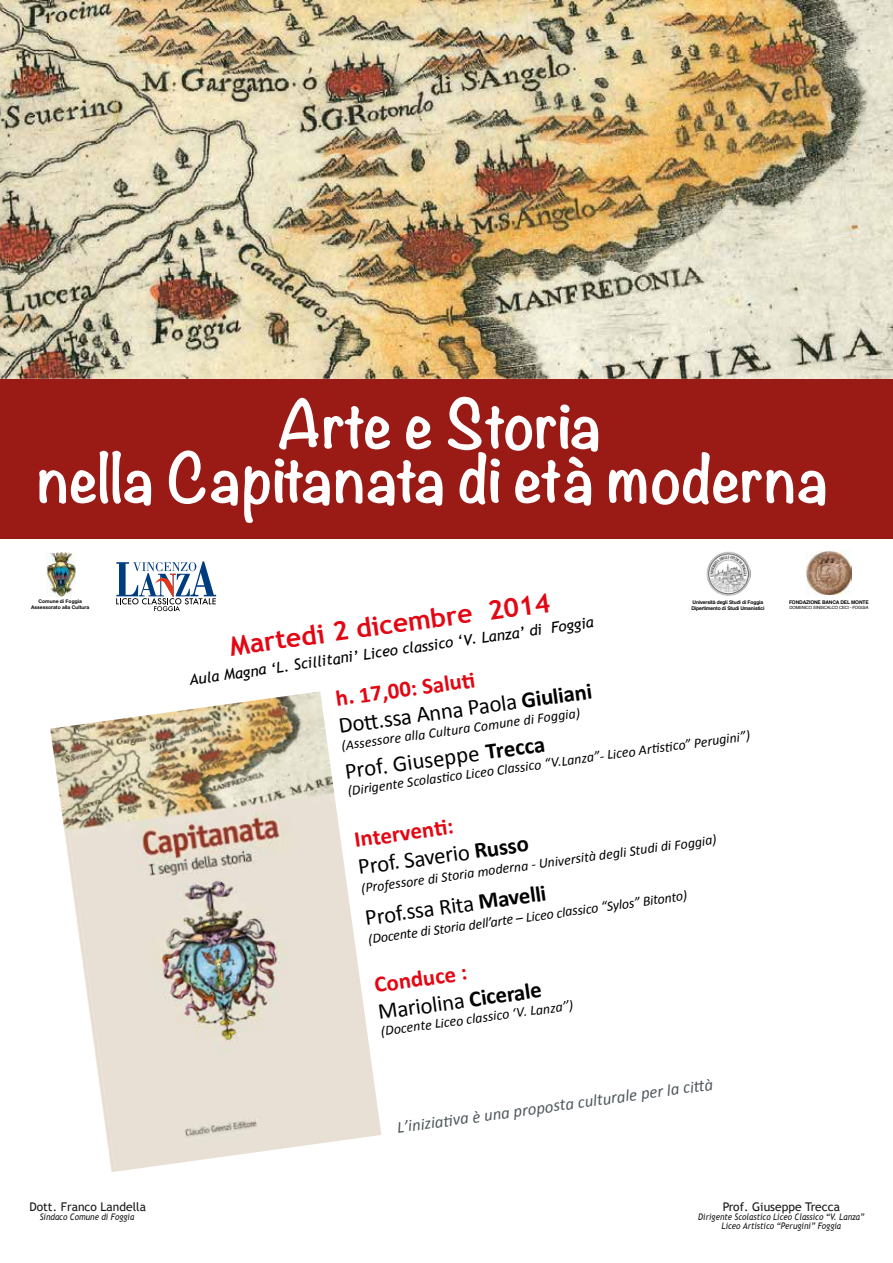
<style>
.page{position:relative;width:893px;height:1263px;background:#fff}
.page>*{position:absolute;margin:0;border:0;box-sizing:border-box;transform-origin:0 0}
.t1{font:700 60px/54px "Noteworthy";color:#fff;text-align:center}
.t2{font:700 26.55px "Trebuchet MS";color:#e30613}
.t3{font:22.8px/27.3px "Calibri";color:#000}
.t4{font:italic 16.8px "Calibri";color:#50595d}
.t5{font:italic 15px "Trebuchet MS";color:#000}
.t6{font:italic 13.95px "Calibri";color:#000}
.t7{font:12px "Trebuchet MS";color:#1a171b}
.t8{font:italic 9px/9px "Trebuchet MS";color:#1a171b;text-align:center;scale:.9 1}
.t9{font:700 4.95px/6px "Helvetica";letter-spacing:-.025em;color:#000}
.t10{font:700 4.95px/6px "Helvetica Neue";color:#000;text-align:center}
.t11{font:4.2px "Helvetica";letter-spacing:-.025em;color:#000}
.s1{font-weight:700;color:#e30613}
.s2{font-weight:700}
</style>
<div class="page">
<div style="left:0;top:330px;width:893px;height:208px;background:#9a1a16"></div>
<img style="left:50px;top:691px;width:331px;height:481px">
<img style="left:46px;top:553px;width:29px;height:44px">
<svg style="left:116px;top:561px;width:100px;height:50px"></svg>
<img style="left:707px;top:551px;width:44px;height:44px">
<img style="left:807px;top:550px;width:44px;height:46px">
<img style="left:0;top:0;width:893px;height:378px">
<h1 class="t1" style="left:37px;top:396px;width:793px">Arte e Storia<br>nella Capitanata di età moderna</h1>
<h2 class="t2" style="left:228px;top:630px;width:324px;rotate:-8deg">Martedi 2 dicembre 2014</h2>
<p class="t10" style="left:31px;top:599px;width:60px">Comune di Foggia<br>Assessorato alla Cultura</p>
<p class="t9" style="left:691px;top:599px;width:75px">Università degli Studi di Foggia<br>Dipertimento di Studi Umanistici</p>
<p class="t9" style="left:789px;top:599px;width:81px">FONDAZIONE BANCA DEL MONTE</p>
<p class="t11" style="left:789px;top:604px;width:81px">DOMENICO SINISCALCO CECI - FOGGIA</p>
<p class="t5" style="left:188px;top:670px;width:410px;rotate:-8deg">Aula Magna ‘L. Scillitani’ Liceo classico ‘V. Lanza’ di Foggia</p>
<h3 class="t3" style="left:333px;top:685px;width:257px;rotate:-8deg"><span class="s1">h. 17,00: Saluti<br></span>Dott .ssa Anna Paola <span class="s2">Giuliani</span></h3>
<h3 class="t3" style="left:343px;top:758px;width:203px;rotate:-8deg">Prof. Giuseppe <span class="s2">Trecca</span></h3>
<p class="t6" style="left:340px;top:736px;width:242px;rotate:-8deg">(Assessore alla Cultura Comune di Foggia)</p>
<p class="t6" style="left:346px;top:782px;width:407px;rotate:-8deg">(Dirigente Scolasti co Liceo Classico “V.Lanza”- Liceo Arti sti co” Perugini”)</p>
<p class="t7" style="left:29px;top:1200px;width:118px">Dott. Franco Landella</p>
<p class="t8" style="left:40px;top:1212px;width:107px">Sindaco Comune di Foggia</p>
<h3 class="t3" style="left:353px;top:826px;width:173px;rotate:-8deg"><span class="s1">Interventi:<br></span>Prof. Saverio <span class="s2">Russo</span></h3>
<p class="t6" style="left:360px;top:879px;width:360px;rotate:-8deg">(Professore di Storia moderna - Università degli Studi di Foggia)</p>
<h3 class="t3" style="left:363px;top:904px;width:184px;rotate:-8deg">Prof.ssa Rita <span class="s2">Mavelli</span></h3>
<p class="t6" style="left:367px;top:930px;width:323px;rotate:-8deg">(Docente di Storia dell’arte – Liceo classico “Sylos” Bitonto)</p>
<h3 class="t3" style="left:373px;top:971px;width:166px;rotate:-8deg"><span class="s1">Conduce :<br></span>Mariolina <span class="s2">Cicerale</span></h3>
<p class="t6" style="left:380px;top:1022px;width:195px;rotate:-8deg">(Docente Liceo classico ‘V. Lanza’’)</p>
<p class="t4" style="left:396px;top:1116px;width:320px;rotate:-8deg">L’iniziati va è una proposta culturale per la citt à</p>
<p class="t7" style="left:723px;top:1200px;width:119px">Prof. Giuseppe Trecca</p>
<p class="t8" style="left:698px;top:1212px;width:186px">Dirigente Scolastico Liceo Classico “V. Lanza”<br>Liceo Artistico “Perugini” Foggia</p>
</div>
